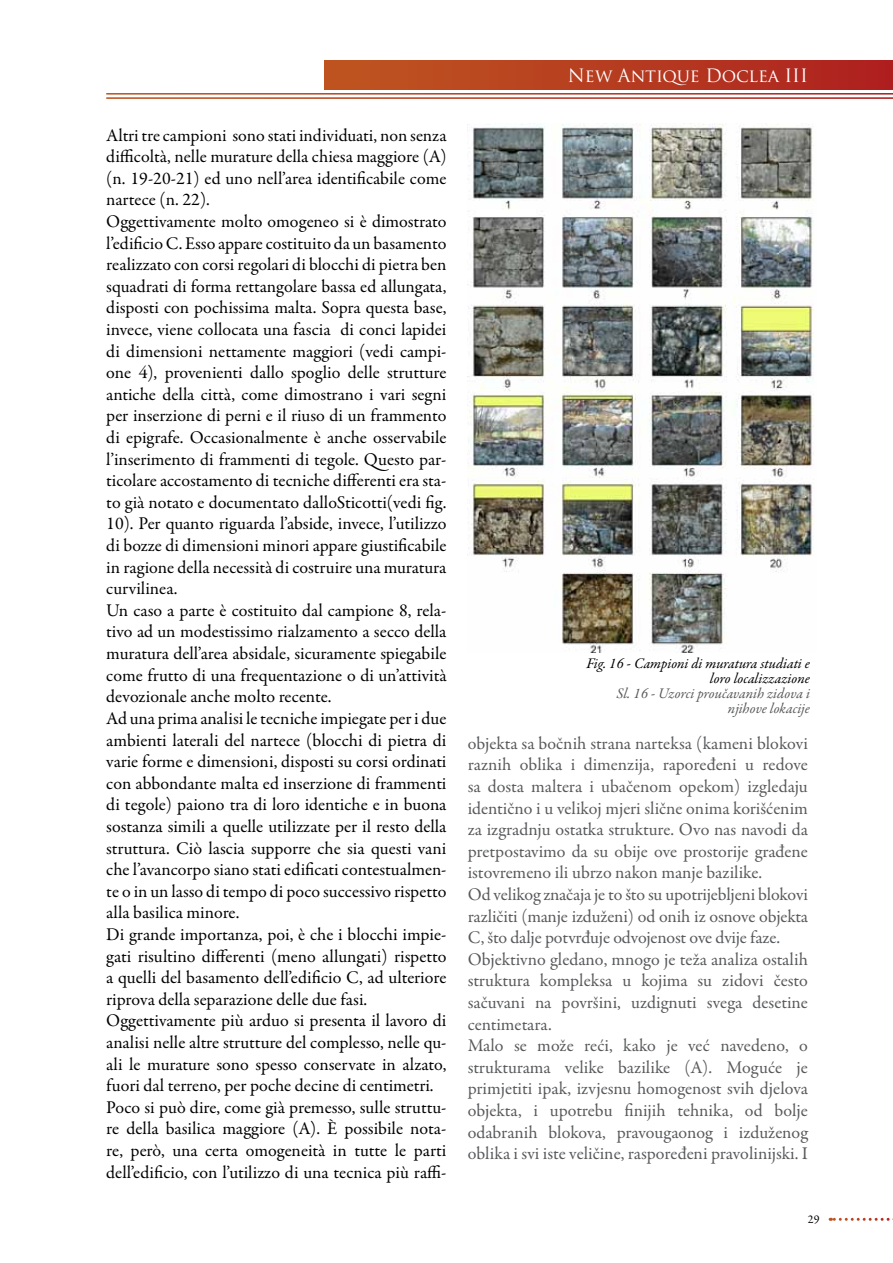
<style>
.page{position:relative;width:893px;height:1263px;background:#fff}
.page>*{position:absolute;margin:0;border:0;box-sizing:border-box;transform-origin:0 0}
.t1{font:18px/21.6px "Garamond Premr Pro";color:#000}
.t2{font:18px/21.6px "Garamond Premr Pro";color:#58595b}
.t3{font:18px "Trajan Pro";letter-spacing:-.01em;color:#fff}
.t4{font:italic 14.85px/14.9px "Garamond Premr Pro";letter-spacing:-.005em;color:#000;text-align:right}
.t5{font:italic 14.85px/14.7px "Garamond Premr Pro";color:#58595b;text-align:right}
.t6{font:12px "Garamond Premr Pro";color:#000}
</style>
<div class="page">
<div style="left:325px;top:60px;width:568px;height:30px;background:linear-gradient(to right,#bf5720,#ae211f)"></div>
<svg style="left:830px;top:1218px;width:63px;height:3px"></svg>
<img style="left:468px;top:123px;width:346px;height:529px">
<p class="t1" style="left:106px;top:125px;width:342px">Altri tre campioni sono stati individuati, non senza difficoltà, nelle murature della chiesa maggiore (A) (n. 19-20-21) ed uno nell’area identificabile come nartece (n. 22).<br>Oggettivamente molto omogeneo si è dimostrato l’edificio C. Esso appare costituito da un basamento realizzato con corsi regolari di blocchi di pietra ben squadrati di forma rettangolare bassa ed allungata, disposti con pochissima malta. Sopra questa base, invece, viene collocata una fascia di conci lapidei di dimensioni nettamente maggiori (vedi campi&shy;one 4), provenienti dallo spoglio delle strutture antiche della città, come dimostrano i vari segni per inserzione di perni e il riuso di un frammento di epigrafe. Occasionalmente è anche osservabile l’inserimento di frammenti di tegole. Questo par&shy;ticolare accostamento di tecniche differenti era sta&shy;to già notato e documentato dalloSticotti(vedi fig.<br>10). Per quanto riguarda l’abside, invece, l’utilizzo di bozze di dimensioni minori appare giustificabile in ragione della necessità di costruire una muratura curvilinea.<br>Un caso a parte è costituito dal campione 8, rela&shy;tivo ad un modestissimo rialzamento a secco della muratura dell’area absidale, sicuramente spiegabile come frutto di una frequentazione o di un’attività devozionale anche molto recente.<br>Ad una prima analisi le tecniche impiegate per i due ambienti laterali del nartece (blocchi di pietra di varie forme e dimensioni, disposti su corsi ordinati con abbondante malta ed inserzione di frammenti di tegole) paiono tra di loro identiche e in buona sostanza simili a quelle utilizzate per il resto della struttura. Ciò lascia supporre che sia questi vani che l’avancorpo siano stati edificati contestualmen&shy;te o in un lasso di tempo di poco successivo rispetto alla basilica minore.<br>Di grande importanza, poi, è che i blocchi impie&shy;gati risultino differenti (meno allungati) rispetto a quelli del basamento dell’edificio C, ad ulteriore riprova della separazione delle due fasi.<br>Oggettivamente più arduo si presenta il lavoro di analisi nelle altre strutture del complesso, nelle qu&shy;ali le murature sono spesso conservate in alzato, fuori dal terreno, per poche decine di centimetri.<br>Poco si può dire, come già premesso, sulle struttu&shy;re della basilica maggiore (A). È possibile nota&shy;re, però, una certa omogeneità in tutte le parti dell’edificio, con l’utilizzo di una tecnica più raffi-</p>
<p class="t3" style="left:568px;top:64px;width:241px">New Antique Doclea III</p>
<p class="t4" style="left:586px;top:657px;width:225px">Fig. 16 - Campioni di muratura studiati e loro localizzazione</p>
<p class="t5" style="left:616px;top:687px;width:195px">Sl. 16 - Uzorci proučavanih zidova i njihove lokacije</p>
<p class="t2" style="left:468px;top:733px;width:342px">objekta sa bočnih strana narteksa (kameni blokovi raznih oblika i dimenzija, rapoređeni u redove sa dosta maltera i ubačenom opekom) izgledaju identično i u velikoj mjeri slične onima korišćenim za izgradnju ostatka strukture. Ovo nas navodi da pretpostavimo da su obije ove prostorije građene istovremeno ili ubrzo nakon manje bazilike.<br>Od velikog značaja je to što su upotrijebljeni blokovi različiti (manje izduženi) od onih iz osnove objekta C, što dalje potvrđuje odvojenost ove dvije faze.<br>Objektivno gledano, mnogo je teža analiza ostalih struktura kompleksa u kojima su zidovi često sačuvani na površini, uzdignuti svega desetine centimetara.<br>Malo se može reći, kako je već navedeno, o strukturama velike bazilike (A). Moguće je primjetiti ipak, izvjesnu homogenost svih djelova objekta, i upotrebu finijih tehnika, od bolje odabranih blokova, pravougaonog i izduženog oblika i svi iste veličine, raspoređeni pravolinijski. I</p>
<p class="t6" style="left:808px;top:1212px;width:13px">29</p>
</div>
